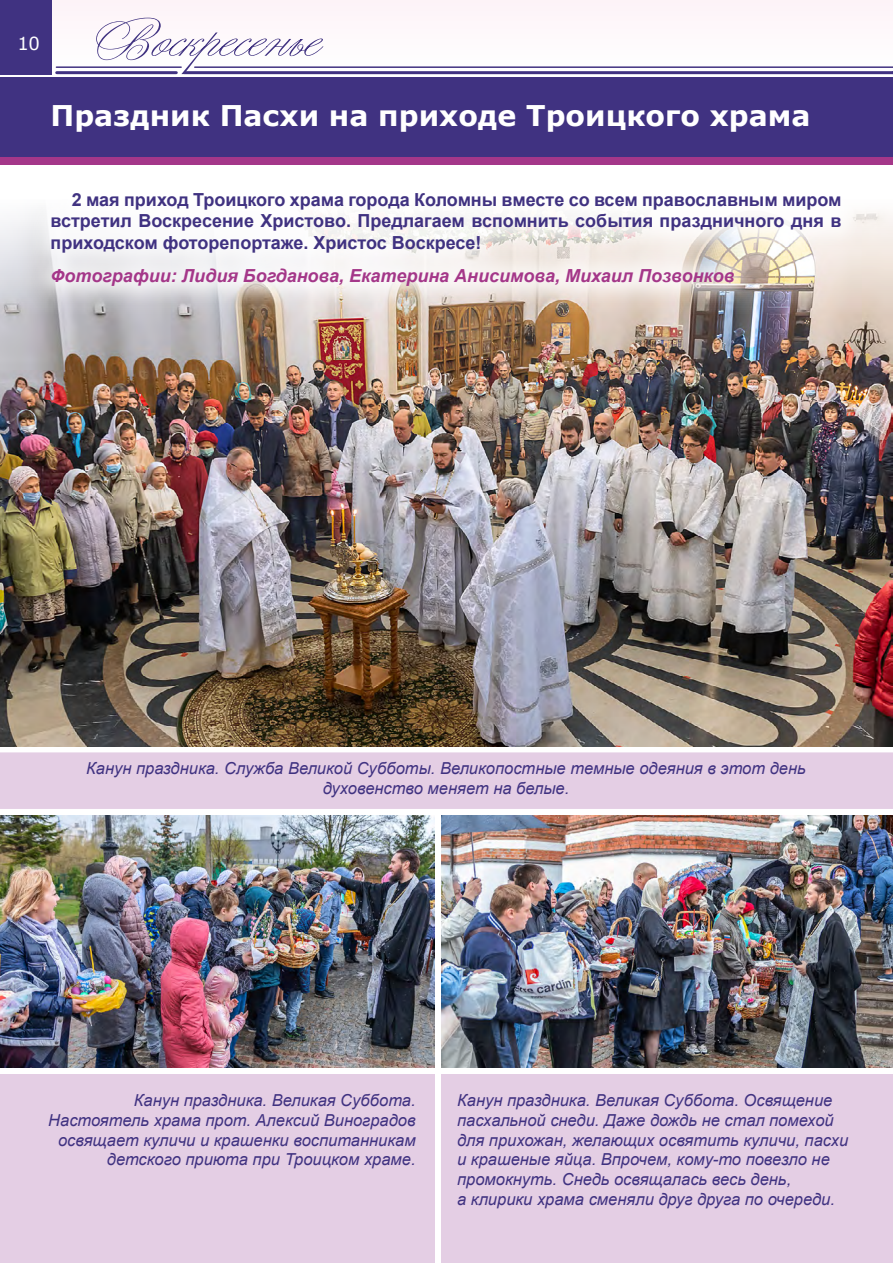
<style>
.page{position:relative;width:893px;height:1263px;background:#fff}
.page>*{position:absolute;margin:0;border:0;box-sizing:border-box;transform-origin:0 0}
.t1{font:700 28.5px "Verdana";color:#fff}
.t2{font:700 18px/21.6px "Arial";color:#403281;text-align:justify}
.t3{font:italic 700 18px "Arial";color:#a43789}
.t4{font:18px "Verdana";color:#fff}
.t5{font:italic 16.5px/19.8px "Arial";color:#403281;text-align:center}
</style>
<div class="page">
<div style="left:0;top:0;width:893px;height:67px;background:#fef8fb"></div>
<div style="left:0;top:0;width:51px;height:74px;background:#403281"></div>
<svg style="left:96px;top:18px;width:227px;height:56px"></svg>
<hr style="left:184px;top:71px;width:709px;height:3px;background:#403281">
<hr style="left:57px;top:71px;width:119px;height:3px;background:#403281">
<hr style="left:56px;top:66px;width:125px;height:2px;background:#403281">
<hr style="left:195px;top:66px;width:698px;height:2px;background:#403281">
<div style="left:0;top:128px;width:893px;height:37px;background:#a43789"></div>
<div style="left:0;top:77px;width:893px;height:80px;background:#403281"></div>
<img style="left:0;top:213px;width:893px;height:533px">
<img style="left:441px;top:815px;width:452px;height:253px">
<img style="left:0;top:815px;width:434px;height:253px">
<div style="left:0;top:752px;width:893px;height:57px;background:#e4cee4"></div>
<div style="left:0;top:1074px;width:434px;height:189px;background:#e4cee4"></div>
<div style="left:441px;top:1074px;width:452px;height:189px;background:#e4cee4"></div>
<div style="left:28px;top:168px;width:836px;height:141px;background:#fff;opacity:.75"></div>
<p class="t4" style="left:17px;top:31px;width:24px">10</p>
<p class="t1" style="left:51px;top:96px;width:761px">Праздник Пасхи на приходе Троицкого храма</p>
<p class="t2" style="left:51px;top:189px;width:792px;text-indent:21px">2 мая приход Троицкого храма города Коломны вместе со всем православным миром встретил Воскресение Христово. Предлагаем вспомнить события праздничного дня в приходском фоторепортаже. Христос Воскресе!</p>
<p class="t3" style="left:51px;top:264px;width:685px">Фотографии: Лидия Богданова, Екатерина Анисимова, Михаил Позвонков</p>
<p class="t5" style="left:86px;top:759px;width:721px">Канун праздника. Служба Великой Субботы. Великопостные темные одеяния в этот день духовенство меняет на белые.</p>
<p class="t5" style="left:48px;top:1090px;width:369px;text-align:right">Канун праздника. Великая Суббота.<br>Настоятель храма прот. Алексий Виноградов освящает куличи и крашенки воспитанникам детского приюта при Троицком храме.</p>
<p class="t5" style="left:457px;top:1090px;width:393px;text-align:left">Канун праздника. Великая Суббота. Освящение пасхальной снеди. Даже дождь не стал помехой для прихожан, желающих освятить куличи, пасхи и крашеные яйца. Впрочем, кому-то повезло не промокнуть. Снедь освящалась весь день,</p>
<p class="t5" style="left:457px;top:1189px;width:379px">а клирики храма сменяли друг друга по очереди.</p>
</div>
